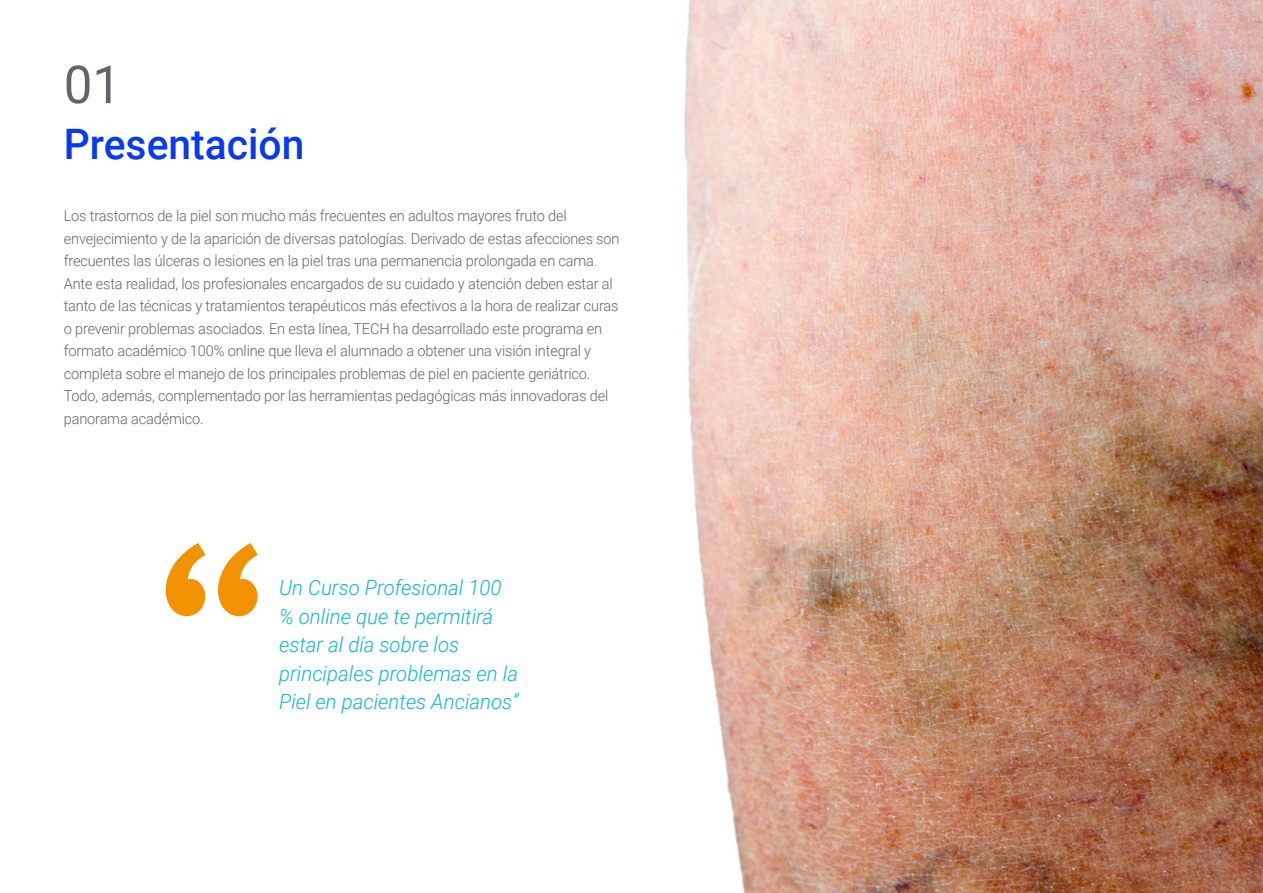
<style>
.page{position:relative;width:1263px;height:893px;background:#fff}
.page>*{position:absolute;margin:0;border:0;box-sizing:border-box;transform-origin:0 0}
.t1{font:52.5px "Roboto";color:#61646a}
.t2{font:500 42px "Roboto";color:#083bee}
.t3{font:italic 300 21px/28.5px "Roboto";color:#0fb6cf}
.t4{font:300 15px/22.5px "Roboto";letter-spacing:-.01em;color:#61646a}
</style>
<div class="page">
<svg style="left:166px;top:543px;width:92px;height:73px"></svg>
<img style="left:684px;top:0;width:579px;height:893px">
<h1 class="t1" style="left:64px;top:48px;width:59px">01</h1>
<h2 class="t2" style="left:64px;top:115px;width:242px">Presentación</h2>
<p class="t4" style="left:64px;top:204px;width:557px">Los trastornos de la piel son mucho más frecuentes en adultos mayores fruto del envejecimiento y de la aparición de diversas patologías. Derivado de estas afecciones son frecuentes las úlceras o lesiones en la piel tras una permanencia prolongada en cama.<br>Ante esta realidad, los profesionales encargados de su cuidado y atención deben estar al tanto de las técnicas y tratamientos terapéuticos más efectivos a la hora de realizar curas o prevenir problemas asociados. En esta línea, TECH ha desarrollado este programa en formato académico 100% online que lleva el alumnado a obtener una visión integral y completa sobre el manejo de los principales problemas de piel en paciente geriátrico.<br>Todo, además, complementado por las herramientas pedagógicas más innovadoras del panorama académico.</p>
<h3 class="t3" style="left:279px;top:573px;width:241px">Un Curso Profesional 100 % online que te permitirá estar al día sobre los principales problemas en la<br>Piel en pacientes Ancianos”</h3>
</div>
